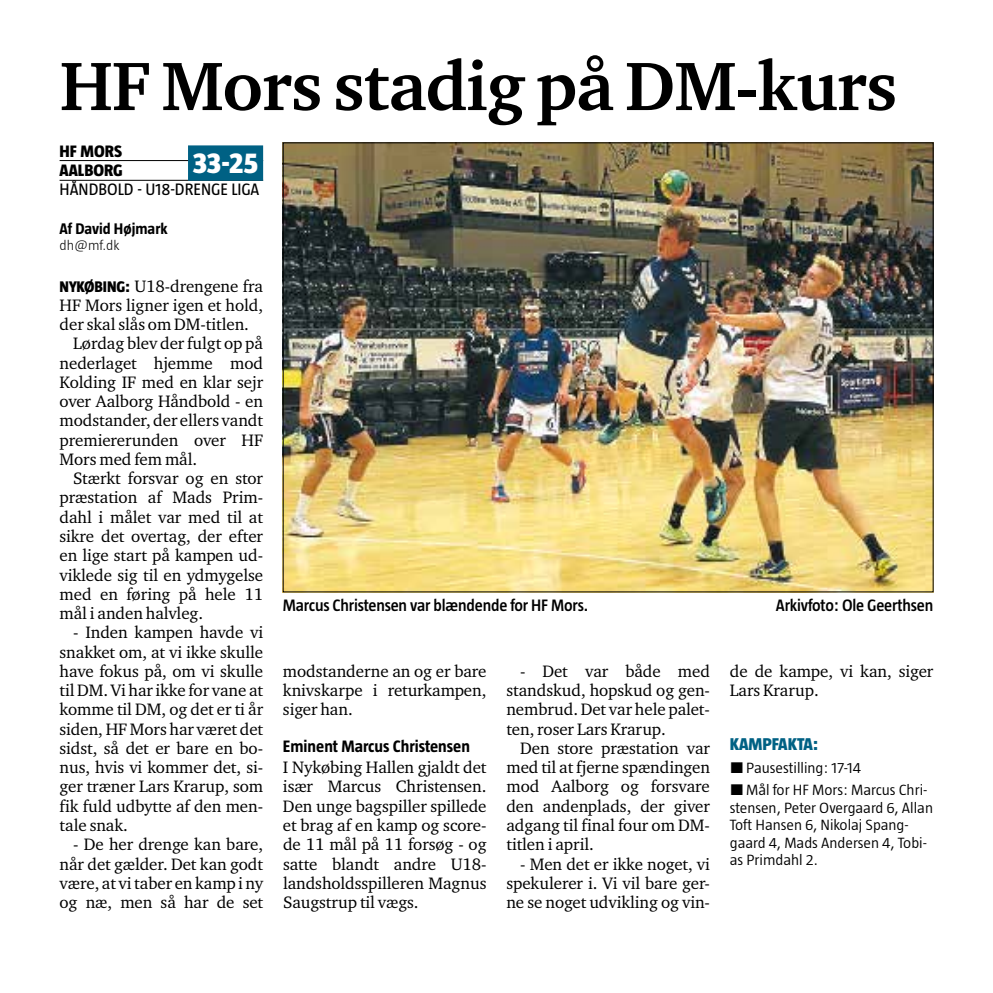
<style>
.page{position:relative;width:993px;height:993px;background:#fff}
.page>*{position:absolute;margin:0;border:0;box-sizing:border-box;transform-origin:0 0}
.t1{font:700 70px "Charter ITC Std";letter-spacing:-.015em;color:#000}
.t2{font:800 29.75px "Taz";color:#fff}
.t3{font:800 17.5px "Taz";color:#006184}
.t4{font:16.97px/19.2px "Charter ITC Std";letter-spacing:-.005em;color:#000;text-align:justify}
.t5{font:600 16.97px "Taz";letter-spacing:-.01em;color:#000}
.t6{font:700 16.97px "Taz";color:#000}
.t7{font:16.97px "Taz";color:#000}
.t8{font:800 16.97px/19.2px "Taz";color:#000}
.t9{font:700 15.75px "Taz";color:#000}
.t10{font:300 15.22px/17.5px "Taz";color:#000;scale:1.06 1}
.t11{font:300 14px "Taz";color:#000;scale:1.06 1}
.s1{font-family:"Taz";font-weight:800;font-size:15.75px}
.s2{font-family:"NM Interstate"}
</style>
<div class="page">
<hr style="left:60px;top:160px;width:203px;height:1px;background:#000">
<hr style="left:60px;top:180px;width:203px;height:1px;background:#000">
<div style="left:188px;top:145px;width:75px;height:36px;background:#006184"></div>
<img style="left:285px;top:145px;width:646px;height:445px">
<h1 class="t1" style="left:60px;top:43px;width:838px">HF Mors stadig på DM-kurs</h1>
<p class="t8" style="left:60px;top:141px;width:65px">HF MORS<br>AALBORG</p>
<h2 class="t2" style="left:193px;top:146px;width:67px">33-25</h2>
<p class="t7" style="left:60px;top:180px;width:201px">HÅNDBOLD - U18-DRENGE LIGA</p>
<p class="t9" style="left:60px;top:219px;width:109px">Af David Højmark</p>
<p class="t11" style="left:60px;top:238px;width:58px">dh@mf.dk</p>
<p class="t4" style="left:60px;top:276px;width:205px"><span class="s1">NYKØBING:</span> U18-drengene fra</p>
<p class="t4" style="left:60px;top:295px;width:205px">HF Mors ligner igen et hold,</p>
<p class="t4" style="left:60px;top:314px;width:191px">der skal slås om DM-titlen.</p>
<p class="t4" style="left:73px;top:333px;width:191px">Lørdag blev der fulgt op på</p>
<p class="t4" style="left:60px;top:353px;width:205px">nederlaget hjemme mod</p>
<p class="t4" style="left:60px;top:372px;width:205px">Kolding IF med en klar sejr</p>
<p class="t4" style="left:60px;top:391px;width:205px">over Aalborg Håndbold - en</p>
<p class="t4" style="left:60px;top:410px;width:205px">modstander, der ellers vandt</p>
<p class="t4" style="left:60px;top:430px;width:205px">premiererunden over HF</p>
<p class="t4" style="left:60px;top:449px;width:139px">Mors med fem mål.</p>
<p class="t4" style="left:73px;top:468px;width:191px">Stærkt forsvar og en stor</p>
<p class="t4" style="left:60px;top:487px;width:205px">præstation af Mads Prim-</p>
<p class="t4" style="left:60px;top:507px;width:205px">dahl i målet var med til at</p>
<p class="t4" style="left:60px;top:526px;width:205px">sikre det overtag, der efter</p>
<p class="t4" style="left:60px;top:545px;width:205px">en lige start på kampen ud-</p>
<p class="t4" style="left:60px;top:564px;width:205px">viklede sig til en ydmygelse</p>
<p class="t4" style="left:60px;top:584px;width:205px">med en føring på hele 11</p>
<p class="t4" style="left:60px;top:603px;width:145px">mål i anden halvleg.</p>
<p class="t4" style="left:60px;top:622px;width:205px;text-indent:14px">- Inden kampen havde vi snakket om, at vi ikke skulle have fokus på, om vi skulle til DM. Vi har ikke for vane at komme til DM, og det er ti år siden, HF Mors har været det sidst, så det er bare en bo&shy;nus, hvis vi kommer det, si&shy;ger træner Lars Krarup, som fik fuld udbytte af den men&shy;tale snak.</p>
<p class="t4" style="left:60px;top:834px;width:205px;text-indent:14px">- De her drenge kan bare, når det gælder. Det kan godt være, at vi taber en kamp i ny og næ, men så har de set</p>
<p class="t5" style="left:283px;top:595px;width:306px">Marcus Christensen var blændende for HF Mors.</p>
<p class="t5" style="left:775px;top:595px;width:159px">Arkivfoto: Ole Geerthsen</p>
<p class="t4" style="left:283px;top:661px;width:205px">modstanderne an og er bare knivskarpe i returkampen, siger han.</p>
<p class="t6" style="left:283px;top:736px;width:188px">Eminent Marcus Christensen</p>
<p class="t4" style="left:283px;top:757px;width:205px">I Nykøbing Hallen gjaldt det især Marcus Christensen.<br>Den unge bagspiller spillede et brag af en kamp og score&shy;de 11 mål på 11 forsøg - og satte blandt andre U18- landsholdsspilleren Magnus Saugstrup til vægs.</p>
<p class="t4" style="left:506px;top:661px;width:205px;text-indent:14px">- Det var både med standskud, hopskud og gen&shy;nembrud. Det var hele palet&shy;ten, roser Lars Krarup.</p>
<p class="t4" style="left:506px;top:738px;width:205px;text-indent:14px">Den store præstation var med til at fjerne spændingen mod Aalborg og forsvare den andenplads, der giver adgang til final four om DM&shy;titlen i april.</p>
<p class="t4" style="left:506px;top:853px;width:205px;text-indent:14px">- Men det er ikke noget, vi spekulerer i. Vi vil bare ger&shy;ne se noget udvikling og vin-</p>
<p class="t4" style="left:729px;top:661px;width:205px">de de kampe, vi kan, siger<br>Lars Krarup.</p>
<p class="t3" style="left:729px;top:734px;width:90px">KAMPFAKTA:</p>
<p class="t10" style="left:729px;top:756px;width:188px;line-height:22.4px"><span class="s2">{</span>Pausestilling: 17-14<br><span class="s2">{</span>Mål for HF Mors: Marcus Chri-</p>
<p class="t10" style="left:729px;top:798px;width:193px">stensen, Peter Overgaard 6, Allan<br>Toft Hansen 6, Nikolaj Spang&shy;gaard 4, Mads Andersen 4, Tobi&shy;as Primdahl 2.</p>
</div>
